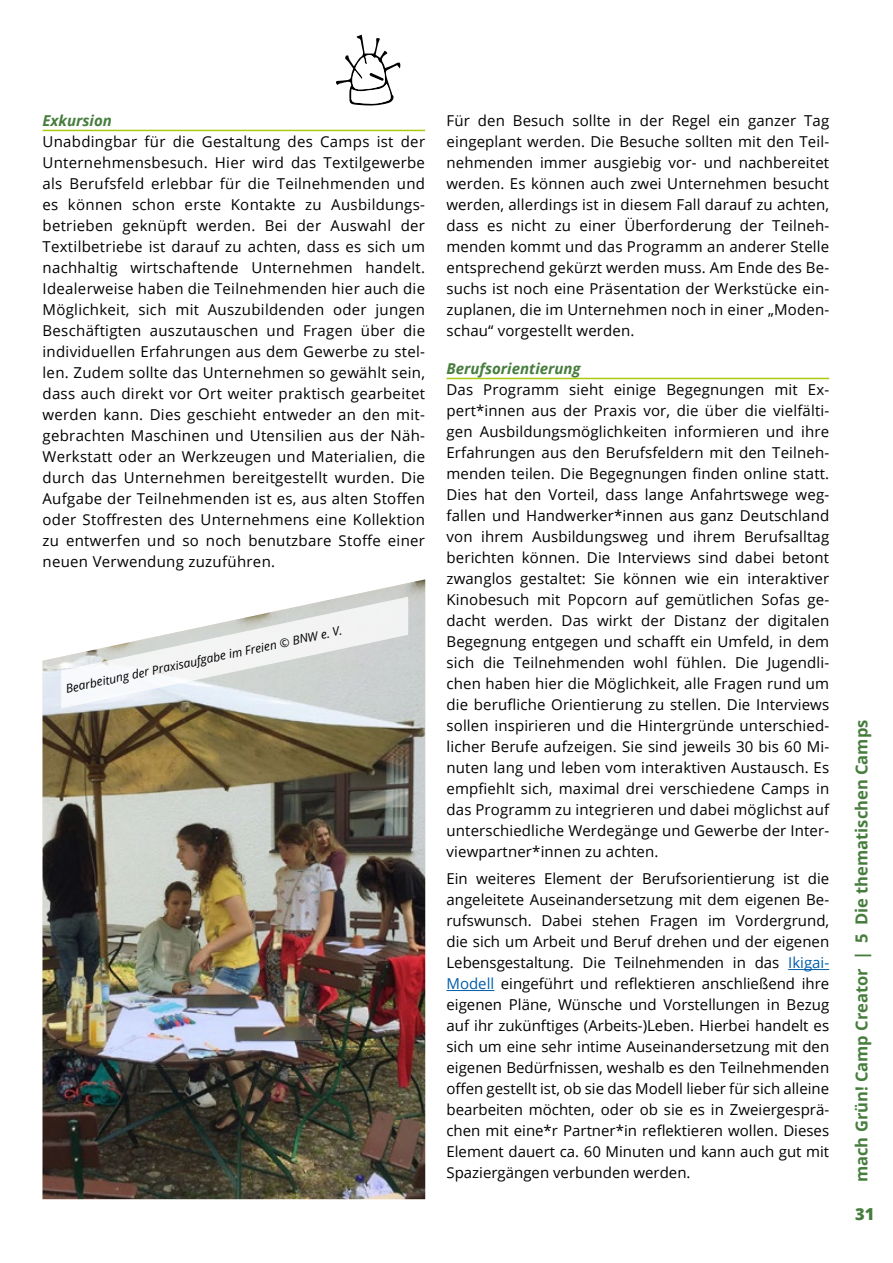
<style>
.page{position:relative;width:893px;height:1263px;background:#fff}
.page>*{position:absolute;margin:0;border:0;box-sizing:border-box;transform-origin:0 0}
.t1{font:700 16.5px "Open Sans";color:#467d3d}
.t2{font:800 16.5px "Open Sans";color:#467d3d}
.t3{font:15px/21px "Open Sans";letter-spacing:.02em;color:#000;text-align:justify}
.t4{font:italic 700 15px "Open Sans";color:#467d3d}
.t5{font:italic 12px "Open Sans";color:#000}
.s1{color:#005da9}
</style>
<div class="page">
<hr style="left:43px;top:130px;width:382px;height:1px;background:#adc90e">
<img style="left:43px;top:579px;width:382px;height:620px">
<svg style="left:61px;top:597px;width:347px;height:112px"></svg>
<svg style="left:336px;top:35px;width:64px;height:71px"></svg>
<hr style="left:446px;top:378px;width:383px;height:1px;background:#adc90e">
<hr style="left:788px;top:969px;width:41px;height:1px;background:#005da9">
<hr style="left:446px;top:990px;width:48px;height:1px;background:#005da9">
<p class="t4" style="left:43px;top:110px;width:71px">Exkursion</p>
<p class="t3" style="left:43px;top:131px;width:384px;text-align:left">Unabdingbar für die Gestaltung des Camps ist der Unternehmensbesuch. Hier wird das Textilgewerbe als Berufsfeld erlebbar für die Teilnehmenden und es können schon erste Kontakte zu Ausbildungs&shy;betrieben geknüpft werden. Bei der Auswahl der Textilbetriebe ist darauf zu achten, dass es sich um nachhaltig wirtschaftende Unternehmen handelt.<br>Idealerweise haben die Teilnehmenden hier auch die Möglichkeit, sich mit Auszubildenden oder jungen Beschäftigten auszutauschen und Fragen über die individuellen Erfahrungen aus dem Gewerbe zu stel&shy;len. Zudem sollte das Unternehmen so gewählt sein, dass auch direkt vor Ort weiter praktisch gearbeitet werden kann. Dies geschieht entweder an den mit&shy;gebrachten Maschinen und Utensilien aus der Näh-Werkstatt oder an Werkzeugen und Materialien, die durch das Unternehmen bereitgestellt wurden. Die Aufgabe der Teilnehmenden ist es, aus alten Stoffen oder Stoffresten des Unternehmens eine Kollektion zu entwerfen und so noch benutzbare Stoffe einer neuen Verwendung zuzuführen.</p>
<p class="t5" style="left:64px;top:681px;width:284px;rotate:-12deg">Bearbeitung der Praxisaufgabe im Freien © BNW e. V.</p>
<p class="t3" style="left:446px;top:110px;width:384px">Für den Besuch sollte in der Regel ein ganzer Tag eingeplant werden. Die Besuche sollten mit den Teil&shy;nehmenden immer ausgiebig vor- und nachbereitet werden. Es können auch zwei Unternehmen besucht werden, allerdings ist in diesem Fall darauf zu achten, dass es nicht zu einer Überforderung der Teilneh&shy;menden kommt und das Programm an anderer Stelle entsprechend gekürzt werden muss. Am Ende des Be&shy;suchs ist noch eine Präsentation der Werkstücke ein&shy;zuplanen, die im Unternehmen noch in einer „Moden&shy;schau“ vorgestellt werden.</p>
<p class="t4" style="left:446px;top:358px;width:136px">Berufsorientierung</p>
<p class="t3" style="left:446px;top:379px;width:384px">Das Programm sieht einige Begegnungen mit Ex&shy;pert*innen aus der Praxis vor, die über die vielfälti&shy;gen Ausbildungsmöglichkeiten informieren und ihre Erfahrungen aus den Berufsfeldern mit den Teilneh&shy;menden teilen. Die Begegnungen finden online statt.<br>Dies hat den Vorteil, dass lange Anfahrtswege weg&shy;fallen und Handwerker*innen aus ganz Deutschland von ihrem Ausbildungsweg und ihrem Berufsalltag berichten können. Die Interviews sind dabei betont zwanglos gestaltet: Sie können wie ein interaktiver Kinobesuch mit Popcorn auf gemütlichen Sofas ge&shy;dacht werden. Das wirkt der Distanz der digitalen Begegnung entgegen und schafft ein Umfeld, in dem sich die Teilnehmenden wohl fühlen. Die Jugendli&shy;chen haben hier die Möglichkeit, alle Fragen rund um die berufliche Orientierung zu stellen. Die Interviews sollen inspirieren und die Hintergründe unterschied&shy;licher Berufe aufzeigen. Sie sind jeweils 30 bis 60 Mi&shy;nuten lang und leben vom interaktiven Austausch. Es empfiehlt sich, maximal drei verschiedene Camps in das Programm zu integrieren und dabei möglichst auf unterschiedliche Werdegänge und Gewerbe der Inter&shy;viewpartner*innen zu achten.</p>
<p class="t3" style="left:446px;top:868px;width:384px">Ein weiteres Element der Berufsorientierung ist die angeleitete Auseinandersetzung mit dem eigenen Be&shy;rufswunsch. Dabei stehen Fragen im Vordergrund, die sich um Arbeit und Beruf drehen und der eigenen Lebensgestaltung. Die Teilnehmenden in das <span class="s1">Ikigai-Modell</span> eingeführt und reflektieren anschließend ihre eigenen Pläne, Wünsche und Vorstellungen in Bezug auf ihr zukünftiges (Arbeits-)Leben. Hierbei handelt es sich um eine sehr intime Auseinandersetzung mit den eigenen Bedürfnissen, weshalb es den Teilnehmenden offen gestellt ist, ob sie das Modell lieber für sich alleine bearbeiten möchten, oder ob sie es in Zweiergesprä&shy;chen mit eine*r Partner*in reflektieren wollen. Dieses Element dauert ca. 60 Minuten und kann auch gut mit Spaziergängen verbunden werden.</p>
<p class="t1" style="left:850px;top:1182px;width:464px;rotate:-90deg">mach Grün! Camp Creator | 5 Die thematischen Camps</p>
<p class="t2" style="left:855px;top:1202px;width:21px">31</p>
</div>
